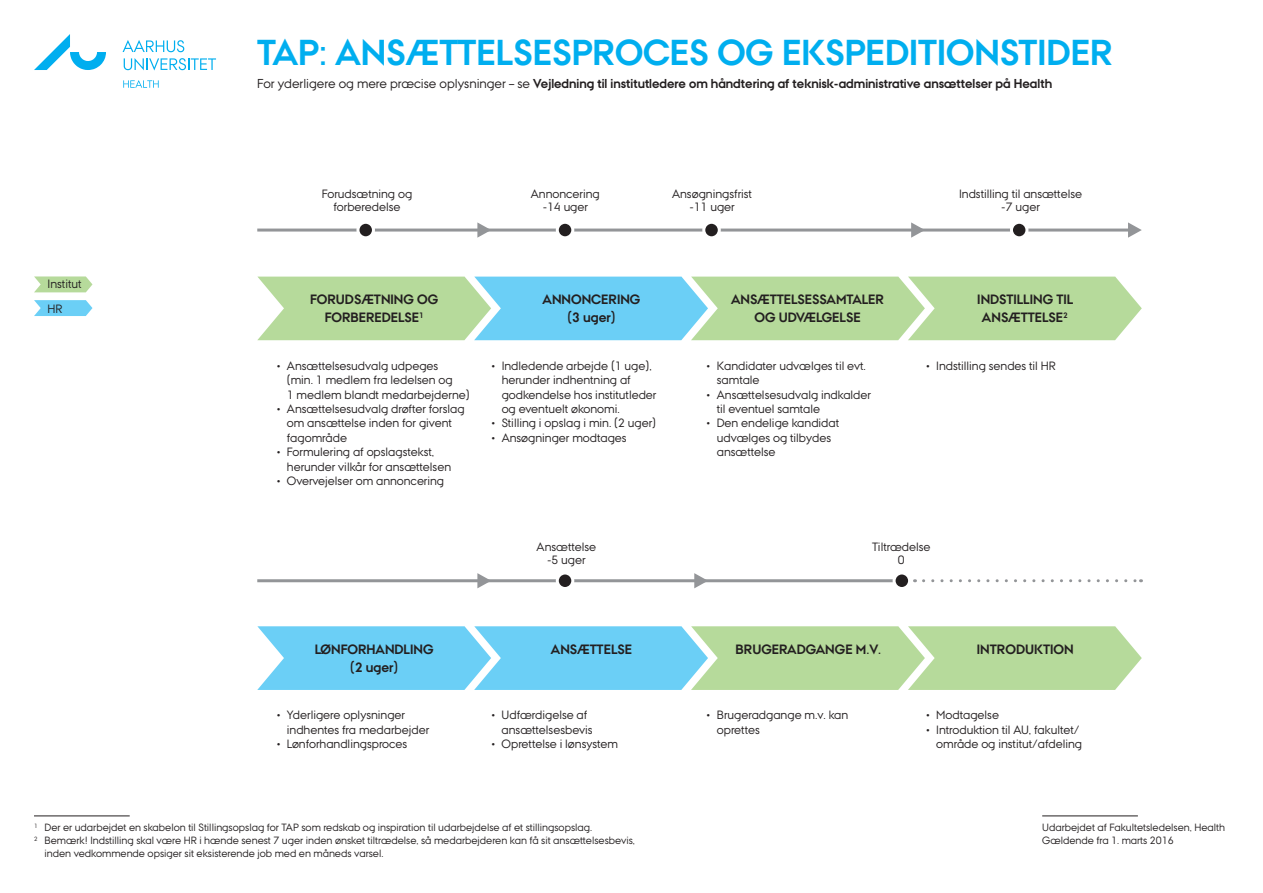
<style>
.page{position:relative;width:1263px;height:893px;background:#fff}
.page>*{position:absolute;margin:0;border:0;box-sizing:border-box;transform-origin:0 0}
.t1{font:700 36px "AU Passata";color:#00aeef}
.t2{font:700 13.5px/18px "AU Passata";color:#231f20;text-align:center}
.t3{font:700 12.9px "AU Passata";color:#231f20}
.t4{font:12px/14.4px "AU Passata";color:#231f20}
.t5{font:10.5px/12.6px "AU Passata";color:#231f20}
.s1{font-weight:400}
</style>
<div class="page">
<svg style="left:34px;top:276px;width:58px;height:16px"></svg>
<svg style="left:34px;top:300px;width:58px;height:16px"></svg>
<svg style="left:257px;top:276px;width:885px;height:64px;background:#a9dab7"></svg>
<svg style="left:257px;top:626px;width:885px;height:64px;background:#98d7cc"></svg>
<hr style="left:257px;top:229px;width:877px;height:3px;background:#939598">
<hr style="left:257px;top:579px;width:646px;height:3px;background:#939598">
<svg style="left:923px;top:579px;width:218px;height:3px"></svg>
<div style="left:358px;top:222px;width:15px;height:16px;background:#231f20;border-radius:50%"></div>
<div style="left:356px;top:221px;width:19px;height:18px;border:3px solid #fff;border-radius:50%"></div>
<div style="left:557px;top:222px;width:16px;height:16px;background:#231f20;border-radius:50%"></div>
<div style="left:556px;top:221px;width:18px;height:18px;border:3px solid #fff;border-radius:50%"></div>
<div style="left:557px;top:573px;width:16px;height:15px;background:#231f20;border-radius:50%"></div>
<div style="left:556px;top:571px;width:18px;height:19px;border:3px solid #fff;border-radius:50%"></div>
<div style="left:704px;top:222px;width:15px;height:16px;background:#231f20;border-radius:50%"></div>
<div style="left:702px;top:221px;width:19px;height:18px;border:3px solid #fff;border-radius:50%"></div>
<svg style="left:894px;top:573px;width:15px;height:15px"></svg>
<div style="left:892px;top:571px;width:19px;height:19px;border:3px solid #fff;border-radius:50%"></div>
<div style="left:1011px;top:222px;width:16px;height:16px;background:#231f20;border-radius:50%"></div>
<div style="left:1010px;top:221px;width:18px;height:18px;border:3px solid #fff;border-radius:50%"></div>
<svg style="left:477px;top:222px;width:14px;height:16px"></svg>
<svg style="left:477px;top:573px;width:14px;height:15px"></svg>
<svg style="left:911px;top:222px;width:14px;height:16px"></svg>
<svg style="left:694px;top:573px;width:14px;height:15px"></svg>
<svg style="left:1128px;top:222px;width:14px;height:16px"></svg>
<svg style="left:123px;top:80px;width:36px;height:8px"></svg>
<svg style="left:123px;top:40px;width:61px;height:12px"></svg>
<svg style="left:124px;top:58px;width:92px;height:13px"></svg>
<svg style="left:34px;top:34px;width:72px;height:36px"></svg>
<hr style="left:1042px;top:815px;width:96px;height:1px;background:#231f20">
<hr style="left:34px;top:815px;width:96px;height:1px;background:#231f20">
<h1 class="t1" style="left:257px;top:31px;width:857px">TAP: ANSÆTTELSESPROCES OG EKSPEDITIONSTIDER</h1>
<p class="t3" style="left:257px;top:75px;width:796px"><span class="s1">For yderligere og mere præcise oplysninger – se</span> Vejledning til institutledere om håndtering af teknisk-administrative ansættelser på Health</p>
<p class="t4" style="left:48px;top:277px;width:35px">Institut</p>
<p class="t4" style="left:48px;top:301px;width:17px">HR</p>
<p class="t4" style="left:322px;top:187px;width:92px;line-height:13.5px;text-align:center">Forudsætning og forberedelse</p>
<p class="t4" style="left:531px;top:187px;width:70px;line-height:13.5px;text-align:center">Annoncering -14 uger</p>
<p class="t4" style="left:672px;top:187px;width:81px;line-height:13.5px;text-align:center">Ansøgningsfrist -11 uger</p>
<p class="t4" style="left:959px;top:187px;width:124px;line-height:13.5px;text-align:center">Indstilling til ansættelse -7 uger</p>
<p class="t2" style="left:310px;top:290px;width:130px">FORUDSÆTNING OG<br>FORBEREDELSE<sup>1</sup></p>
<p class="t4" style="left:287px;top:358px;width:184px;text-indent:-10px">• Ansættelsesudvalg udpeges<br>(min. 1 medlem fra ledelsen og<br>1 medlem blandt medarbejderne)</p>
<p class="t4" style="left:287px;top:402px;width:179px;text-indent:-10px">• Ansættelsesudvalg drøfter forslag om ansættelse inden for givent fagområde</p>
<p class="t4" style="left:287px;top:445px;width:166px;text-indent:-10px">• Formulering af opslagstekst, herunder vilkår for ansættelsen</p>
<p class="t4" style="left:276px;top:474px;width:169px">• Overvejelser om annoncering</p>
<p class="t2" style="left:543px;top:290px;width:99px">ANNONCERING (3 uger)</p>
<p class="t4" style="left:502px;top:358px;width:156px;text-indent:-10px">• Indledende arbejde (1 uge), herunder indhentning af godkendelse hos institutleder og eventuelt økonomi.</p>
<p class="t4" style="left:491px;top:416px;width:166px">• Stilling i opslag i min. (2 uger)</p>
<p class="t4" style="left:491px;top:430px;width:137px">• Ansøgninger modtages</p>
<p class="t2" style="left:731px;top:290px;width:155px">ANSÆTTELSESSAMTALER<br>OG UDVÆLGELSE</p>
<p class="t4" style="left:717px;top:358px;width:150px;text-indent:-10px">• Kandidater udvælges til evt. samtale</p>
<p class="t4" style="left:717px;top:387px;width:156px;text-indent:-10px">• Ansættelsesudvalg indkalder til eventuel samtale</p>
<p class="t4" style="left:717px;top:416px;width:124px;text-indent:-10px">• Den endelige kandidat udvælges og tilbydes ansættelse</p>
<p class="t2" style="left:977px;top:290px;width:98px">INDSTILLING TIL<br>ANSÆTTELSE<sup>2</sup></p>
<p class="t4" style="left:926px;top:358px;width:132px">• Indstilling sendes til HR</p>
<p class="t4" style="left:537px;top:539px;width:61px;line-height:13.5px;text-align:center">Ansættelse -5 uger</p>
<p class="t4" style="left:872px;top:539px;width:60px;line-height:13.5px;text-align:center">Tiltrædelse<br>0</p>
<p class="t2" style="left:315px;top:640px;width:120px">LØNFORHANDLING (2 uger)</p>
<p class="t4" style="left:287px;top:708px;width:144px;text-indent:-10px">• Yderligere oplysninger indhentes fra medarbejder</p>
<p class="t4" style="left:276px;top:737px;width:132px">• Lønforhandlingsproces</p>
<p class="t2" style="left:551px;top:640px;width:83px">ANSÆTTELSE</p>
<p class="t4" style="left:502px;top:708px;width:92px;text-indent:-10px">• Udfærdigelse af ansættelsesbevis</p>
<p class="t4" style="left:491px;top:737px;width:128px">• Oprettelse i lønsystem</p>
<p class="t2" style="left:736px;top:640px;width:147px">BRUGERADGANGE M.V.</p>
<p class="t4" style="left:717px;top:708px;width:133px;text-indent:-10px">• Brugeradgange m.v. kan oprettes</p>
<p class="t2" style="left:977px;top:640px;width:98px">INTRODUKTION</p>
<p class="t4" style="left:926px;top:708px;width:75px">• Modtagelse</p>
<p class="t4" style="left:926px;top:722px;width:158px;text-align:right">• Introduktion til AU, fakultet/ område og institut/afdeling</p>
<p class="t5" style="left:34px;top:821px;width:560px"><sup>1</sup> Der er udarbejdet en skabelon til Stillingsopslag for TAP som redskab og inspiration til udarbejdelse af et stillingsopslag.</p>
<p class="t5" style="left:34px;top:834px;width:602px"><sup>2</sup> Bemærk! Indstilling skal være HR i hænde senest 7 uger inden ønsket tiltrædelse, så medarbejderen kan få sit ansættelsesbevis,</p>
<p class="t5" style="left:45px;top:846px;width:340px">inden vedkommende opsiger sit eksisterende job med en måneds varsel.</p>
<p class="t5" style="left:1042px;top:821px;width:184px">Udarbejdet af Fakultetsledelsen, Health<br>Gældende fra 1. marts 2016</p>
</div>
